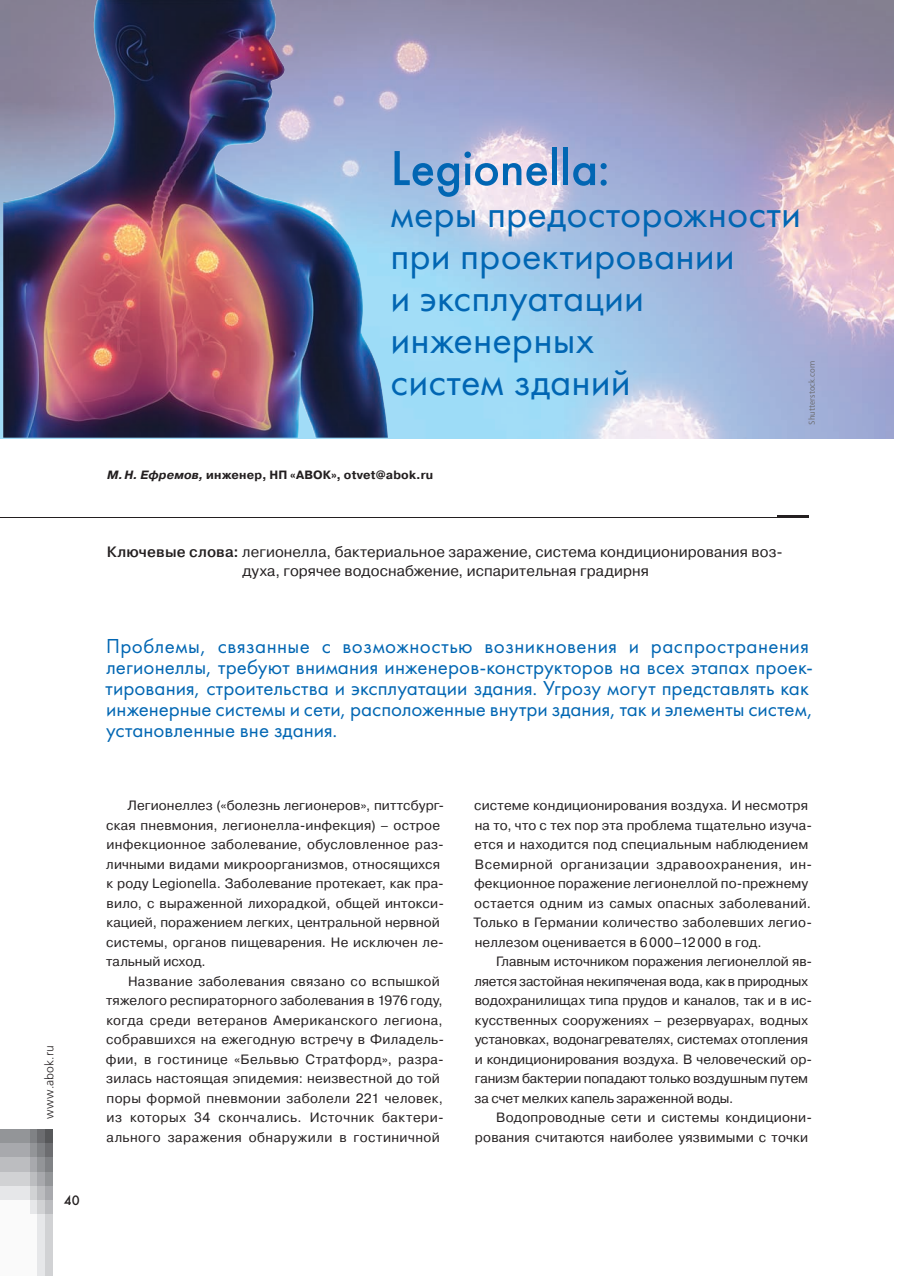
<style>
.page{position:relative;width:915px;height:1276px;background:#fff}
.page>*{position:absolute;margin:0;border:0;box-sizing:border-box;transform-origin:0 0}
.t1{font:500 51px "Futura";letter-spacing:-.005em;color:#0166b3}
.t2{font:40.5px/42px "Futura";color:#0166b3}
.t3{font:21px/21px "Futura";letter-spacing:.005em;color:#0166b3}
.t4{font:15px/19.5px "Pragmatica";letter-spacing:.005em;color:#231f20;text-align:center}
.t5{font:13.5px/19.5px "Pragmatica";letter-spacing:.015em;color:#231f20}
.t6{font:13.5px/19.5px "Pragmatica";letter-spacing:-.005em;color:#231f20}
.t7{font:13.5px "Futura Futuris";color:#231f20}
.t8{font:700 12px "Pragmatica";letter-spacing:.015em;color:#231f20}
.t9{font:300 12px "Free Set";letter-spacing:.015em;color:#231f20}
.t10{font:300 9px "Bliss Pro";color:#6c6d70}
.s1{font-style:italic}
.s2{font-weight:500}
</style>
<div class="page">
<img style="left:0;top:0;width:893px;height:439px">
<div style="left:0;top:1129px;width:30px;height:14px;background:#939598"></div>
<div style="left:0;top:1143px;width:30px;height:15px;background:#a8a9ad"></div>
<div style="left:0;top:1158px;width:30px;height:14px;background:#bcbdc0"></div>
<div style="left:0;top:1172px;width:30px;height:14px;background:#d1d2d4"></div>
<div style="left:0;top:1186px;width:30px;height:14px;background:#e6e7e9"></div>
<div style="left:30px;top:1129px;width:7px;height:14px;background:#808285"></div>
<div style="left:30px;top:1143px;width:7px;height:15px;background:#939598"></div>
<div style="left:30px;top:1158px;width:7px;height:14px;background:#a8a9ad"></div>
<div style="left:30px;top:1172px;width:7px;height:14px;background:#bcbdc0"></div>
<div style="left:30px;top:1186px;width:7px;height:14px;background:#d1d2d4"></div>
<div style="left:30px;top:1200px;width:7px;height:14px;background:#e6e7e9"></div>
<div style="left:37px;top:1129px;width:8px;height:14px;background:#6c6d70"></div>
<div style="left:37px;top:1143px;width:8px;height:15px;background:#808285"></div>
<div style="left:37px;top:1158px;width:8px;height:14px;background:#939598"></div>
<div style="left:37px;top:1172px;width:8px;height:14px;background:#a8a9ad"></div>
<div style="left:37px;top:1186px;width:8px;height:14px;background:#bcbdc0"></div>
<div style="left:37px;top:1200px;width:8px;height:14px;background:#d1d2d4"></div>
<div style="left:45px;top:1129px;width:8px;height:14px;background:#57585a"></div>
<div style="left:45px;top:1143px;width:8px;height:15px;background:#6c6d70"></div>
<div style="left:45px;top:1158px;width:8px;height:14px;background:#808285"></div>
<div style="left:45px;top:1172px;width:8px;height:14px;background:#939598"></div>
<div style="left:45px;top:1186px;width:8px;height:14px;background:#a8a9ad"></div>
<div style="left:45px;top:1200px;width:8px;height:14px;background:#bcbdc0"></div>
<div style="left:0;top:1200px;width:30px;height:76px;background:#fafafa"></div>
<div style="left:30px;top:1214px;width:7px;height:62px;background:#fafafa"></div>
<div style="left:37px;top:1214px;width:8px;height:62px;background:#e6e7e9"></div>
<div style="left:45px;top:1214px;width:8px;height:62px;background:#d1d2d4"></div>
<img style="left:94px;top:0;width:21px;height:140px">
<hr style="left:777px;top:515px;width:31px;height:3px;background:#231f20">
<hr style="left:0;top:517px;width:808px;height:1px;background:#231f20">
<p class="t9" style="left:42px;top:1118px;width:75px;rotate:-90deg">www.abok.ru</p>
<p class="t7" style="left:64px;top:1192px;width:18px">40</p>
<h1 class="t1" style="left:390px;top:137px;width:221px">Legionella:</h1>
<h2 class="t2" style="left:390px;top:192px;width:412px">меры предосторожности при проектировании<br>и эксплуатации инженерных<br>систем зданий</h2>
<p class="t10" style="left:806px;top:425px;width:65px;rotate:-90deg">Shutterstock.com</p>
<p class="t8" style="left:107px;top:467px;width:327px"><span class="s1">М. Н. Ефремов,</span> инженер, НП «АВОК», otvet@abok.ru</p>
<p class="t4" style="left:107px;top:542px;width:677px"><span class="s2">Ключевые слова:</span> легионелла, бактериальное заражение, система кондиционирования воз&shy;духа, горячее водоснабжение, испарительная градирня</p>
<p class="t3" style="left:106px;top:635px;width:708px">Проблемы, связанные с возможностью возникновения и распространения легионеллы, требуют внимания инженеров-конструкторов на всех этапах проек&shy;тирования, строительства и эксплуатации здания. Угрозу могут представлять как инженерные системы и сети, расположенные внутри здания, так и элементы систем, установленные вне здания.</p>
<p class="t5" style="left:106px;top:796px;width:339px;text-indent:21px">Легионеллез («болезнь легионеров», питтсбург&shy;ская пневмония, легионелла-инфекция) – острое инфекционное заболевание, обусловленное раз&shy;личными видами микроорганизмов, относящихся к роду Legionella. Заболевание протекает, как пра&shy;вило, с выраженной лихорадкой, общей интокси&shy;кацией, поражением легких, центральной нервной системы, органов пищеварения. Не исключен ле&shy;тальный исход.</p>
<p class="t5" style="left:106px;top:971px;width:339px;text-indent:22px">Название заболевания связано со вспышкой тяжелого респираторного заболевания в 1976 году, когда среди ветеранов Американского легиона, собравшихся на ежегодную встречу в Филадель&shy;фии, в гостинице «Бельвью Стратфорд», разра&shy;зилась настоящая эпидемия: неизвестной до той поры формой пневмонии заболели 221 человек, из которых 34 скончались. Источник бактери&shy;ального заражения обнаружили в гостиничной</p>
<p class="t5" style="left:473px;top:796px;width:340px">системе кондиционирования воздуха. И несмотря на то, что с тех пор эта проблема тщательно изуча&shy;ется и находится под специальным наблюдением Всемирной организации здравоохранения, ин&shy;фекционное поражение легионеллой по-прежнему остается одним из самых опасных заболеваний.<br>Только в Германии количество заболевших легио&shy;неллезом оценивается в 6 000–12 000 в год.</p>
<p class="t6" style="left:474px;top:952px;width:339px;text-indent:22px">Главным источником поражения легионеллой яв&shy;ляется застойная некипяченая вода, как в природных водохранилищах типа прудов и каналов, так и в ис&shy;кусственных сооружениях – резервуарах, водных установках, водонагревателях, системах отопления и кондиционирования воздуха. В человеческий ор&shy;ганизм бактерии попадают только воздушным путем за счет мелких капель зараженной воды.</p>
<p class="t5" style="left:475px;top:1108px;width:338px;text-align:right">Водопроводные сети и системы кондициони&shy;рования считаются наиболее уязвимыми с точки</p>
</div>
